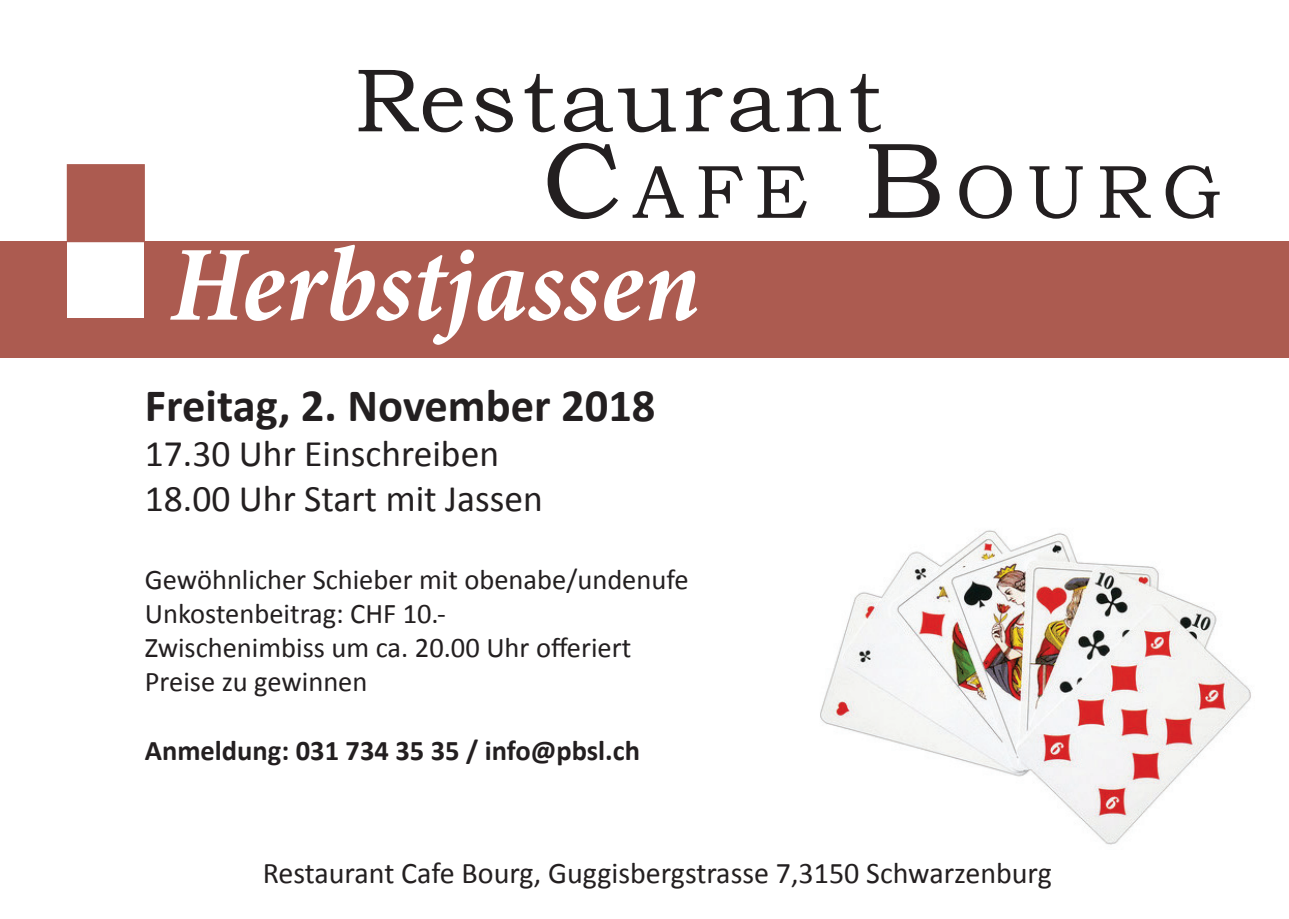
<style>
.page{position:relative;width:1289px;height:919px;background:#fff}
.page>*{position:absolute;margin:0;border:0;box-sizing:border-box;transform-origin:0 0}
.t1{font:italic 700 condensed 108px "Minion Pro";color:#fff}
.t2{font:90px "Bookman Old Style";letter-spacing:.05em;color:#231f20}
.t3{font:75.6px "Bookman Old Style";letter-spacing:.145em;color:#231f20}
.t4{font:700 46.5px "Calibri";color:#231f20}
.t5{font:37.5px/45px "Calibri";color:#231f20}
.t6{font:30px "Calibri";color:#231f20}
.t7{font:28.5px/34.2px "Calibri";color:#231f20}
.t8{font:700 28.5px "Calibri";color:#231f20}
.s1{font-size:108px}
</style>
<div class="page">
<div style="left:0;top:241px;width:1288px;height:116px;background:#ac5b50"></div>
<div style="left:68px;top:241px;width:76px;height:77px;background:#fff"></div>
<div style="left:67px;top:164px;width:78px;height:78px;background:#ac5b50;border:2px solid #ac5b50"></div>
<img style="left:820px;top:530px;width:431px;height:315px">
<h2 class="t2" style="left:354px;top:42px;width:529px">Restaurant</h2>
<h3 class="t3" style="left:541px;top:143px;width:682px"><span class="s1">C</span>AFE <span class="s1">B</span>OURG</h3>
<h1 class="t1" style="left:170px;top:210px;width:531px">Herbstjassen</h1>
<h3 class="t4" style="left:145px;top:376px;width:512px">Freitag, 2. November 2018</h3>
<h3 class="t5" style="left:145px;top:431px;width:399px">17.30 Uhr Einschreiben<br>18.00 Uhr Start mit Jassen</h3>
<p class="t7" style="left:145px;top:562px;width:545px">Gewöhnlicher Schieber mit obenabe/undenufe Unkostenbeitrag: CHF 10.-<br>Zwischenimbiss um ca. 20.00 Uhr offeriert Preise zu gewinnen</p>
<p class="t8" style="left:145px;top:731px;width:497px">Anmeldung: 031 734 35 35 / info@pbsl.ch</p>
<p class="t6" style="left:263px;top:854px;width:790px">Restaurant Cafe Bourg, Guggisbergstrasse 7,3150 Schwarzenburg</p>
</div>
